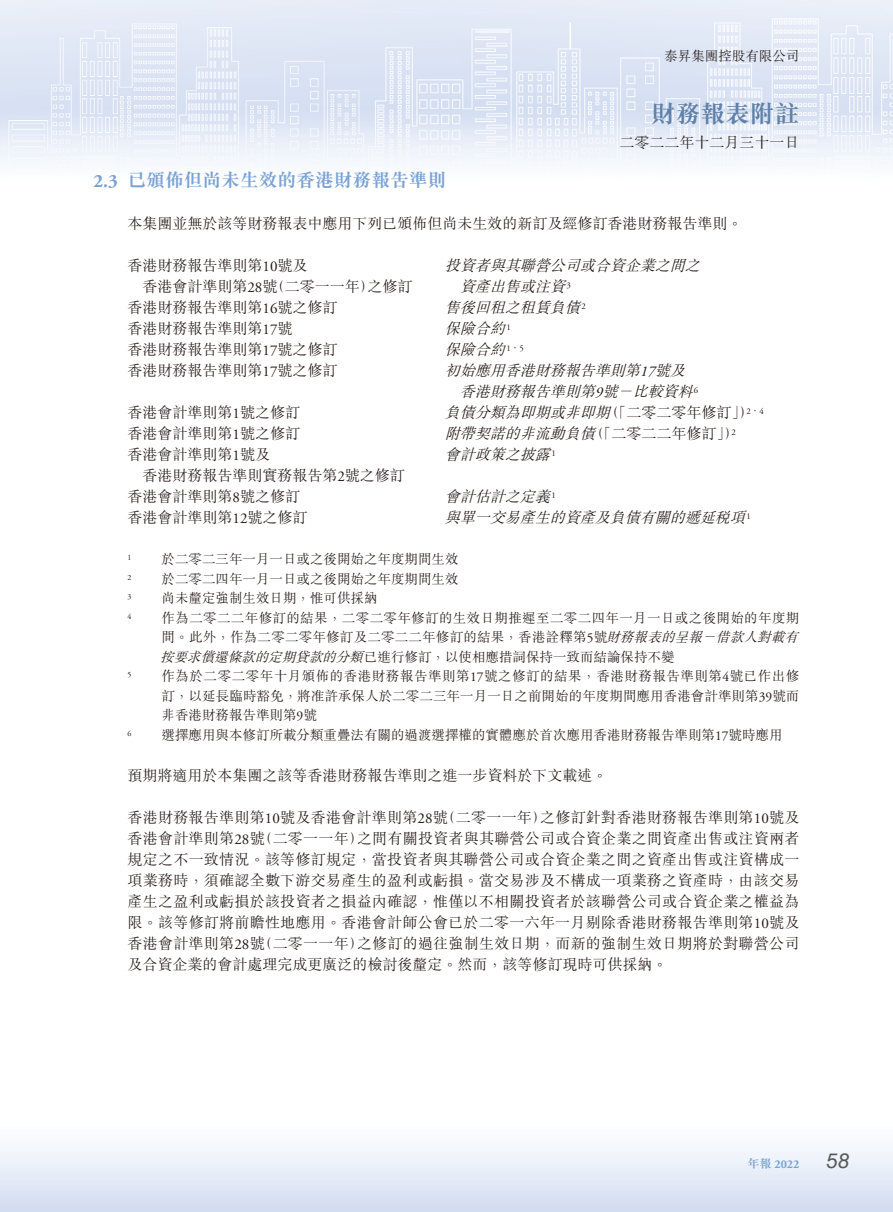
<style>
.page{position:relative;width:893px;height:1212px;background:#fff}
.page>*{position:absolute;margin:0;border:0;box-sizing:border-box;transform-origin:0 0}
.t1{font:24.75px "M Sung HK Bold E Ten B5 H";color:#6081aa}
.t2{font:italic 21px "Helvetica LT Std";color:#595857}
.t3{font:18.75px "M Sung HK Bold E Ten B5 H";color:#7aa2d6}
.t4{font:15px/21px "M Sung HK Light E Ten B5 H";color:#231916}
.t5{font:italic 15px/21px "M Sung HK Light E Ten B5 H";color:#231916}
.t6{font:13.5px/19.5px "M Sung HK Light E Ten B5 H";color:#231916}
.t7{font:700 12px "Adobe Garamond Pro";color:#7aa2d6}
.t8{font:7.8px "Adobe Garamond Pro";color:#231916}
.s1{font-family:"Adobe Garamond Pro";font-weight:700}
.s2{font-family:"Adobe Garamond Pro"}
.s3{font-style:normal}
.s4{font-style:italic}
.s5{font-family:"M Sung HK Bold E Ten B5 H";font-weight:400}
</style>
<div class="page">
<img style="left:0;top:0;width:893px;height:165px">
<div style="left:0;top:1115px;width:893px;height:97px;background:linear-gradient(to bottom,#fff,#d3ddf1)"></div>
<p class="t6" style="left:664px;top:48px;width:136px">泰昇集團控股有限公司</p>
<h1 class="t1" style="left:651px;top:104px;width:150px">財務報表附註</h1>
<p class="t4" style="left:619px;top:134px;width:181px">二零二二年十二月三十一日</p>
<p class="t3" style="left:94px;top:173px;width:354px"><span class="s1">2.3</span> 已頒佈但尚未生效的香港財務報告準則</p>
<p class="t4" style="left:128px;top:215px;width:616px">本集團並無於該等財務報表中應用下列已頒佈但尚未生效的新訂及經修訂香港財務報告準則。</p>
<p class="t4" style="left:142px;top:257px;width:271px;text-indent:-15px">香港財務報告準則第<span class="s2">10</span>號及<br>香港會計準則第<span class="s2">28</span>號（二零一一年）之修訂</p>
<p class="t5" style="left:460px;top:257px;width:246px;text-indent:-15px">投資者與其聯營公司或合資企業之間之資產出售或注資<sup>3</sup></p>
<p class="t4" style="left:128px;top:299px;width:211px">香港財務報告準則第<span class="s2">16</span>號之修訂</p>
<p class="t5" style="left:445px;top:299px;width:142px">售後回租之租賃負債<sup>2</sup></p>
<p class="t4" style="left:128px;top:320px;width:166px">香港財務報告準則第<span class="s2">17</span>號</p>
<p class="t5" style="left:445px;top:320px;width:67px">保險合約<sup>1</sup></p>
<p class="t4" style="left:128px;top:341px;width:211px">香港財務報告準則第<span class="s2">17</span>號之修訂</p>
<p class="t5" style="left:445px;top:341px;width:81px">保險合約<sup>1</sup><sup>、</sup><sup>5</sup></p>
<p class="t4" style="left:128px;top:362px;width:211px">香港財務報告準則第<span class="s2">17</span>號之修訂</p>
<p class="t5" style="left:460px;top:362px;width:240px;text-indent:-15px">初始應用香港財務報告準則第<span class="s2">17</span>號及香港財務報告準則第<span class="s2">9</span>號－比較資料<sup>6</sup></p>
<p class="t4" style="left:128px;top:404px;width:174px">香港會計準則第<span class="s2">1</span>號之修訂</p>
<p class="t5" style="left:445px;top:404px;width:321px">負債分類為即期或非即期<span class="s3">（「二零二零年修訂」）</span><sup>2</sup><sup>、</sup><sup>4</sup></p>
<p class="t4" style="left:128px;top:425px;width:174px">香港會計準則第<span class="s2">1</span>號之修訂</p>
<p class="t4" style="left:445px;top:425px;width:296px"><span class="s4">附帶契諾的非流動負債</span>（「二零二二年修訂」）<sup>2</sup></p>
<p class="t4" style="left:142px;top:446px;width:264px;text-indent:-15px">香港會計準則第<span class="s2">1</span>號及<br>香港財務報告準則實務報告第<span class="s2">2</span>號之修訂</p>
<p class="t5" style="left:445px;top:446px;width:112px">會計政策之披露<sup>1</sup></p>
<p class="t4" style="left:128px;top:488px;width:174px">香港會計準則第<span class="s2">8</span>號之修訂</p>
<p class="t5" style="left:445px;top:488px;width:112px">會計估計之定義 <sup>1</sup></p>
<p class="t4" style="left:128px;top:509px;width:181px">香港會計準則第<span class="s2">12</span>號之修訂</p>
<p class="t5" style="left:445px;top:509px;width:307px">與單一交易產生的資產及負債有關的遞延稅項<sup>1</sup></p>
<p class="t8" style="left:128px;top:554px;width:5px">1</p>
<p class="t6" style="left:162px;top:551px;width:298px">於二零二三年一月一日或之後開始之年度期間生效</p>
<p class="t8" style="left:128px;top:574px;width:5px">2</p>
<p class="t6" style="left:162px;top:570px;width:298px">於二零二四年一月一日或之後開始之年度期間生效</p>
<p class="t8" style="left:128px;top:593px;width:5px">3</p>
<p class="t6" style="left:162px;top:590px;width:217px">尚未釐定強制生效日期，惟可供採納</p>
<p class="t8" style="left:128px;top:613px;width:5px">4</p>
<p class="t6" style="left:160px;top:609px;width:643px">作為二零二二年修訂的結果，二零二零年修訂的生效日期推遲至二零二四年一月一日或之後開始的年度期間。此外，作為二零二零年修訂及二零二二年修訂的結果，香港詮釋第<span class="s2">5</span>號<span class="s4">財務報表的呈報－借款人對載有按要求償還條款的定期貸款的分類</span>已進行修訂，以使相應措詞保持一致而結論保持不變</p>
<p class="t8" style="left:128px;top:671px;width:5px">5</p>
<p class="t6" style="left:162px;top:668px;width:639px;text-align:justify">作為於二零二零年十月頒佈的香港財務報告準則第<span class="s2">17</span>號之修訂的結果，香港財務報告準則第<span class="s2">4</span>號已作出修訂，以延長臨時豁免，將准許承保人於二零二三年一月一日之前開始的年度期間應用香港會計準則第<span class="s2">39</span>號而非香港財務報告準則第<span class="s2">9</span>號</p>
<p class="t8" style="left:128px;top:730px;width:5px">6</p>
<p class="t6" style="left:162px;top:726px;width:622px">選擇應用與本修訂所載分類重疊法有關的過渡選擇權的實體應於首次應用香港財務報告準則第<span class="s2">17</span>號時應用</p>
<p class="t4" style="left:128px;top:767px;width:481px">預期將適用於本集團之該等香港財務報告準則之進一步資料於下文載述。</p>
<p class="t4" style="left:128px;top:809px;width:673px;text-align:justify">香港財務報告準則第<span class="s2">10</span>號及香港會計準則第<span class="s2">28</span>號（二零一一年）之修訂針對香港財務報告準則第<span class="s2">10</span>號及香港會計準則第<span class="s2">28</span>號（二零一一年）之間有關投資者與其聯營公司或合資企業之間資產出售或注資兩者規定之不一致情況。該等修訂規定，當投資者與其聯營公司或合資企業之間之資產出售或注資構成一項業務時，須確認全數下游交易產生的盈利或虧損。當交易涉及不構成一項業務之資產時，由該交易產生之盈利或虧損於該投資者之損益內確認，惟僅以不相關投資者於該聯營公司或合資企業之權益為限。該等修訂將前瞻性地應用。香港會計師公會已於二零一六年一月剔除香港財務報告準則第<span class="s2">10</span>號及香港會計準則第<span class="s2">28</span>號（二零一一年）之修訂的過往強制生效日期，而新的強制生效日期將於對聯營公司及合資企業的會計處理完成更廣泛的檢討後釐定。然而，該等修訂現時可供採納。</p>
<p class="t7" style="left:748px;top:1159px;width:53px"><span class="s5">年報</span> 2022</p>
<h2 class="t2" style="left:826px;top:1153px;width:25px">58</h2>
</div>
